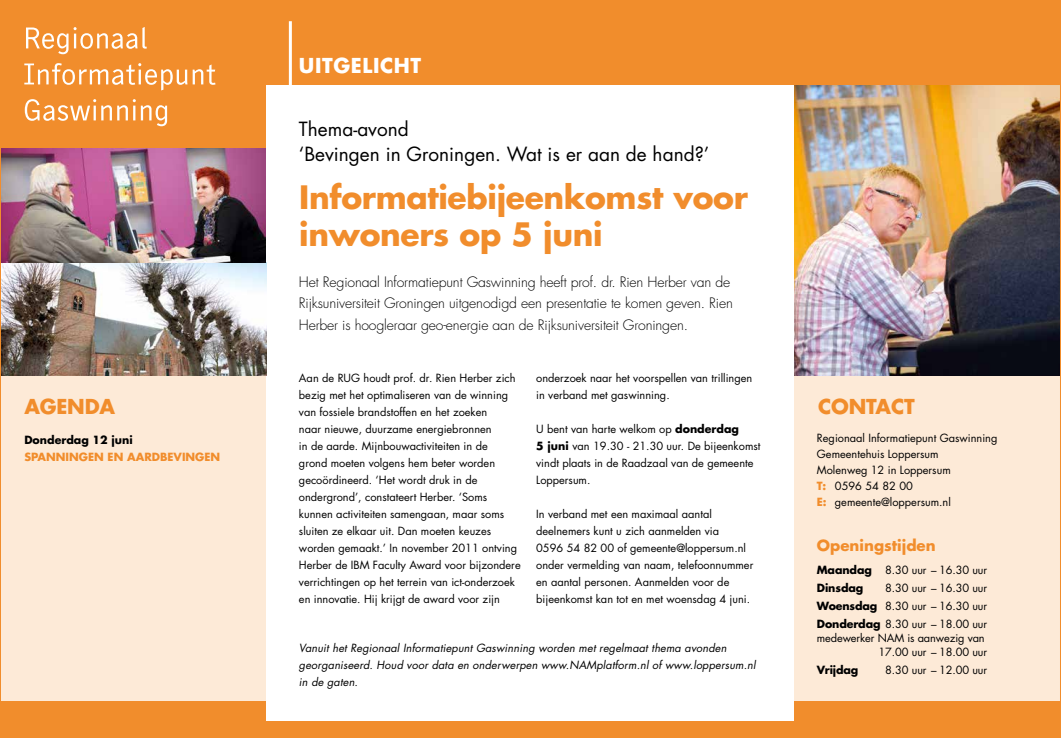
<style>
.page{position:relative;width:1061px;height:738px;background:#fff}
.page>*{position:absolute;margin:0;border:0;box-sizing:border-box;transform-origin:0 0}
.t1{font:700 31.3px/37.6px "Futura Std";letter-spacing:-.01em;color:#f18d2c}
.t2{font:700 20px "Futura Std";letter-spacing:-.01em;color:#f18d2c}
.t3{font:700 20px "Futura Std";letter-spacing:.03em;color:#fff}
.t4{font:19px/25px "Futura Std";color:#000}
.t5{font:700 15px "Futura Std";color:#f18d2c}
.t6{font:300 14px/21px "Futura Std";letter-spacing:-.01em;color:#000}
.t7{font:11px/17px "Futura Std";color:#000}
.t8{font:italic 11px/17px "Futura Std";letter-spacing:.01em;color:#000}
.t9{font:700 11px "Futura Std";color:#f18d2c}
.t10{font:700 11px "Futura Std";color:#000}
.s1{font-weight:700}
.s2{font-weight:700;color:#f18d2c}
</style>
<div class="page">
<div style="left:0;top:305px;width:266px;height:432px;background:#fdead7"></div>
<div style="left:0;top:0;width:266px;height:168px;background:#f18d2c"></div>
<div style="left:794px;top:33px;width:266px;height:697px;background:#fdead7"></div>
<img style="left:794px;top:84px;width:264px;height:291px">
<div style="left:171px;top:0;width:889px;height:84px;background:#f18d2c"></div>
<div style="left:161px;top:720px;width:756px;height:17px;background:#f18d2c"></div>
<div style="left:794px;top:701px;width:266px;height:36px;background:#f18d2c"></div>
<div style="left:0;top:701px;width:266px;height:36px;background:#f18d2c"></div>
<svg style="left:26px;top:27px;width:121px;height:27px"></svg>
<svg style="left:24px;top:63px;width:163px;height:27px"></svg>
<svg style="left:193px;top:64px;width:22px;height:21px"></svg>
<svg style="left:25px;top:99px;width:142px;height:27px"></svg>
<img style="left:2px;top:149px;width:264px;height:226px">
<hr style="left:289px;top:21px;width:3px;height:74px;background:#fff">
<h2 class="t2" style="left:24px;top:393px;width:92px">AGENDA</h2>
<p class="t10" style="left:24px;top:432px;width:110px">Donderdag 12 juni</p>
<p class="t9" style="left:24px;top:449px;width:197px">SPANNINGEN EN AARDBEVINGEN</p>
<h2 class="t3" style="left:299px;top:52px;width:124px">UITGELICHT</h2>
<h3 class="t4" style="left:299px;top:117px;width:412px">Thema-avond<br>‘Bevingen in Groningen. Wat is er aan de hand?’</h3>
<h1 class="t1" style="left:299px;top:177px;width:450px">Informatiebijeenkomst voor inwoners op 5 juni</h1>
<p class="t6" style="left:299px;top:272px;width:435px">Het Regionaal Informatiepunt Gaswinning heeft prof. dr. Rien Herber van de<br>Rijksuniversiteit Groningen uitgenodigd een presentatie te komen geven. Rien<br>Herber is hoogleraar geo-energie aan de Rijksuniversiteit Groningen.</p>
<p class="t7" style="left:299px;top:369px;width:223px">Aan de RUG houdt prof. dr. Rien Herber zich bezig met het optimaliseren van de winning van fossiele brandstoffen en het zoeken<br>naar nieuwe, duurzame energiebronnen<br>in de aarde. Mijnbouwactiviteiten in de<br>grond moeten volgens hem beter worden gecoördineerd. ‘Het wordt druk in de ondergrond’, constateert Herber. ‘Soms kunnen activiteiten samengaan, maar soms sluiten ze elkaar uit. Dan moeten keuzes worden gemaakt.’ In november 2011 ontving Herber de IBM Faculty Award voor bijzondere verrichtingen op het terrein van ict-onderzoek en innovatie. Hij krijgt de award voor zijn</p>
<p class="t7" style="left:536px;top:369px;width:217px">onderzoek naar het voorspellen van trillingen in verband met gaswinning.</p>
<p class="t7" style="left:536px;top:420px;width:226px">U bent van harte welkom op <span class="s1">donderdag<br>5 juni</span> van 19.30 - 21.30 uur. De bijeenkomst vindt plaats in de Raadzaal van de gemeente Loppersum.</p>
<p class="t7" style="left:536px;top:505px;width:218px">In verband met een maximaal aantal deelnemers kunt u zich aanmelden via<br>0596 54 82 00 of gemeente@loppersum.nl onder vermelding van naam, telefoonnummer en aantal personen. Aanmelden voor de bijeenkomst kan tot en met woensdag 4 juni.</p>
<p class="t8" style="left:299px;top:639px;width:458px">Vanuit het Regionaal Informatiepunt Gaswinning worden met regelmaat thema avonden georganiseerd. Houd voor data en onderwerpen www.NAMplatform.nl of www.loppersum.nl in de gaten.</p>
<h2 class="t2" style="left:818px;top:393px;width:98px">CONTACT</h2>
<p class="t7" style="left:816px;top:429px;width:182px;line-height:16px">Regionaal Informatiepunt Gaswinning<br>Gemeentehuis Loppersum<br>Molenweg 12 in Loppersum<br><span class="s2">T:</span> 0596 54 82 00<br><span class="s2">E:</span> gemeente@loppersum.nl</p>
<h3 class="t5" style="left:816px;top:534px;width:120px">Openingstijden</h3>
<p class="t7" style="left:816px;top:561px;width:172px;line-height:18px"><span class="s1">Maandag</span> 8.30 uur – 16.30 uur<br><span class="s1">Dinsdag</span></p>
<p class="t7" style="left:816px;top:579px;width:172px;line-height:18px;text-align:justify;text-indent:68px">8.30 uur – 16.30 uur <span class="s1">Woensdag</span> 8.30 uur – 16.30 uur <span class="s1">Donderdag</span> 8.30 uur – 18.00 uur</p>
<p class="t7" style="left:816px;top:631px;width:172px;line-height:14px;text-align:right">medewerker NAM is aanwezig van<br>17.00 uur – 18.00 uur</p>
<p class="t10" style="left:816px;top:662px;width:43px">Vrijdag</p>
<p class="t7" style="left:885px;top:661px;width:103px">8.30 uur – 12.00 uur</p>
</div>
